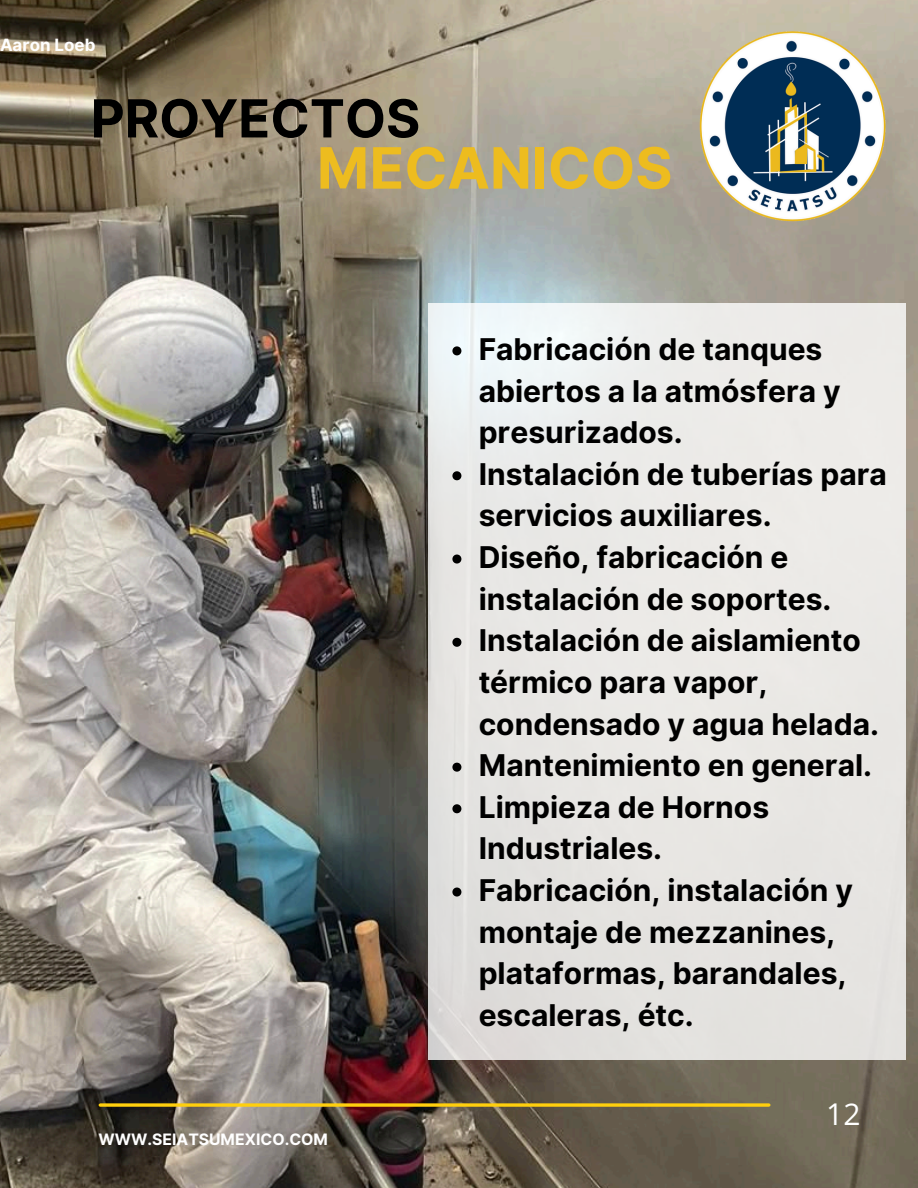
<style>
.page{position:relative;width:918px;height:1188px;background:#fff}
.page>*{position:absolute;margin:0;border:0;box-sizing:border-box;transform-origin:0 0}
.t1{font:700 57px "Inter";color:#edbc1f}
.t2{font:700 52.5px "Inter";color:#000}
.t3{font:700 30px/41.7px "Inter";color:#000}
.t4{font:30px "Open Sans";color:#fff}
.t5{font:700 16.95px "Inter";color:#fff}
.t6{font:700 15.75px "Inter";color:#fff}
</style>
<div class="page">
<img style="left:0;top:0;width:918px;height:1188px">
<img style="left:667px;top:0;width:250px;height:251px">
<svg style="left:100px;top:1103px;width:669px;height:4px;background:#e6bb16"></svg>
<div style="left:428px;top:304px;width:477px;height:756px;background:linear-gradient(to bottom,#efefee,#e2dfdc)"></div>
<svg style="left:452px;top:346px;width:9px;height:9px"></svg>
<svg style="left:452px;top:471px;width:9px;height:9px"></svg>
<svg style="left:452px;top:555px;width:9px;height:9px"></svg>
<svg style="left:452px;top:638px;width:9px;height:9px"></svg>
<svg style="left:452px;top:763px;width:9px;height:9px"></svg>
<svg style="left:452px;top:804px;width:9px;height:9px"></svg>
<svg style="left:452px;top:888px;width:9px;height:9px"></svg>
<p class="t5" style="left:0;top:35px;width:97px">Aaron Loeb</p>
<p class="t2" style="left:91px;top:87px;width:331px">PROYECTOS</p>
<p class="t1" style="left:317px;top:134px;width:357px">MECANICOS</p>
<h1 class="t3" style="left:479px;top:328px;width:364px">Fabricación de tanques abiertos a la atmósfera y presurizados.</h1>
<p class="t3" style="left:479px;top:453px;width:410px">Instalación de tuberías para servicios auxiliares.</p>
<p class="t3" style="left:479px;top:536px;width:354px">Diseño, fabricación e instalación de soportes.</p>
<p class="t3" style="left:479px;top:620px;width:402px">Instalación de aislamiento térmico para vapor, condensado y agua helada.</p>
<p class="t3" style="left:479px;top:744px;width:395px">Mantenimiento en general.</p>
<p class="t3" style="left:479px;top:786px;width:292px">Limpieza de Hornos<br>Industriales.</p>
<p class="t3" style="left:479px;top:869px;width:376px">Fabricación, instalación y montaje de mezzanines, plataformas, barandales, escaleras, étc.</p>
<h1 class="t6" style="left:99px;top:1130px;width:231px">WWW.SEIATSUMEXICO.COM</h1>
<p class="t4" style="left:826px;top:1093px;width:36px">12</p>
</div>
